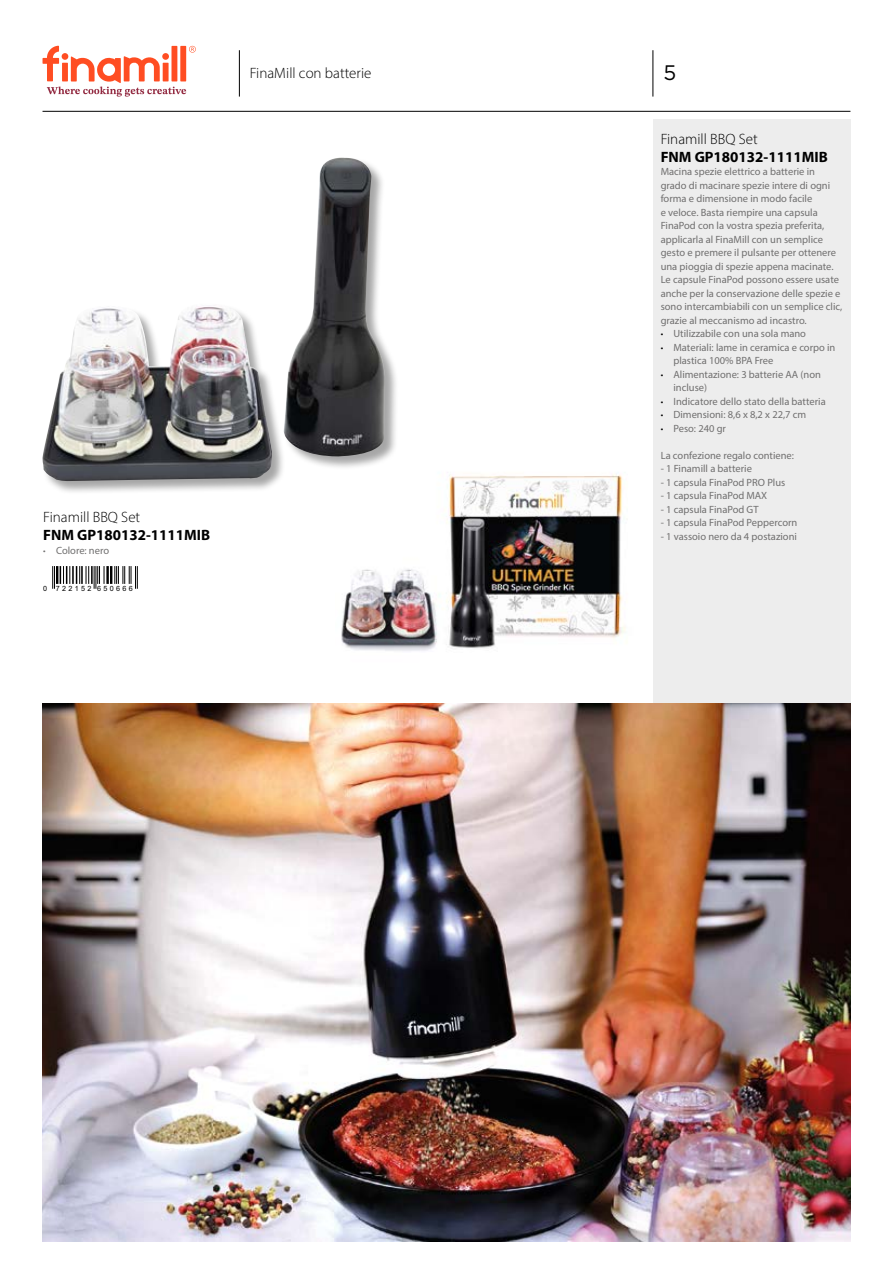
<style>
.page{position:relative;width:893px;height:1263px;background:#fff}
.page>*{position:absolute;margin:0;border:0;box-sizing:border-box;transform-origin:0 0}
.t1{font:21px "Gotham";color:#000}
.t2{font:300 15px "Myriad Pro";color:#000}
.t3{font:700 15px "Myriad Pro";color:#000}
.t4{font:10.5px/13.5px "Myriad Pro";color:#706f6f}
.t5{font:7.2px "Arial";letter-spacing:.32em;color:#000}
.s1{font-weight:300;font-stretch:condensed}
.s2{font-weight:300;font-stretch:condensed;color:#000}
</style>
<div class="page">
<div style="left:653px;top:119px;width:197px;height:1123px;background:#ededed"></div>
<hr style="left:43px;top:111px;width:807px;height:1px;background:#000">
<hr style="left:653px;top:50px;width:1px;height:47px;background:#000">
<svg style="left:43px;top:46px;width:153px;height:51px"></svg>
<svg style="left:52px;top:566px;width:86px;height:23px"></svg>
<img style="left:341px;top:474px;width:285px;height:177px">
<img style="left:43px;top:704px;width:807px;height:538px">
<div style="left:43px;top:157px;width:356px;height:338px;background:#000;opacity:.35"></div>
<img style="left:42px;top:157px;width:343px;height:324px">
<hr style="left:239px;top:50px;width:1px;height:47px;background:#000">
<h2 class="t2" style="left:250px;top:64px;width:123px">FinaMill con batterie</h2>
<h2 class="t2" style="left:43px;top:508px;width:98px">Finamill BBQ Set</h2>
<h2 class="t3" style="left:43px;top:525px;width:169px">FNM GP180132-1111MIB</h2>
<p class="t4" style="left:43px;top:543px;width:67px"><span class="s1">•</span> Colore: nero</p>
<p class="t5" style="left:43px;top:584px;width:91px">0 722152 650666</p>
<h1 class="t1" style="left:663px;top:61px;width:14px">5</h1>
<h2 class="t2" style="left:661px;top:130px;width:98px">Finamill BBQ Set</h2>
<h2 class="t3" style="left:661px;top:147px;width:169px">FNM GP180132-1111MIB</h2>
<p class="t4" style="left:661px;top:165px;width:183px">Macina spezie elettrico a batterie in grado di macinare spezie intere di ogni forma e dimensione in modo facile<br>e veloce. Basta riempire una capsula FinaPod con la vostra spezia preferita, applicarla al FinaMill con un semplice gesto e premere il pulsante per ottenere una pioggia di spezie appena macinate.<br>Le capsule FinaPod possono essere usate anche per la conservazione delle spezie e sono intercambiabili con un semplice clic, grazie al meccanismo ad incastro.</p>
<p class="t4" style="left:661px;top:327px;width:147px"><span class="s2">•</span> Utilizzabile con una sola mano</p>
<p class="t4" style="left:673px;top:340px;width:163px;text-indent:-13px"><span class="s2">•</span> Materiali: lame in ceramica e corpo in plastica 100% BPA Free</p>
<p class="t4" style="left:673px;top:367px;width:149px;text-indent:-13px"><span class="s2">•</span> Alimentazione: 3 batterie AA (non incluse)</p>
<p class="t4" style="left:661px;top:394px;width:167px"><span class="s2">•</span> Indicatore dello stato della batteria</p>
<p class="t4" style="left:661px;top:408px;width:147px"><span class="s2">•</span> Dimensioni: 8,6 x 8,2 x 22,7 cm</p>
<p class="t4" style="left:661px;top:421px;width:67px"><span class="s2">•</span> Peso: 240 gr</p>
<p class="t4" style="left:661px;top:448px;width:135px">La confezione regalo contiene:</p>
<p class="t4" style="left:661px;top:462px;width:93px">- 1 Finamill a batterie</p>
<p class="t4" style="left:661px;top:475px;width:126px">- 1 capsula FinaPod PRO Plus</p>
<p class="t4" style="left:661px;top:489px;width:108px">- 1 capsula FinaPod MAX</p>
<p class="t4" style="left:661px;top:502px;width:99px">- 1 capsula FinaPod GT</p>
<p class="t4" style="left:661px;top:516px;width:138px">- 1 capsula FinaPod Peppercorn</p>
<p class="t4" style="left:661px;top:529px;width:138px">- 1 vassoio nero da 4 postazioni</p>
</div>
